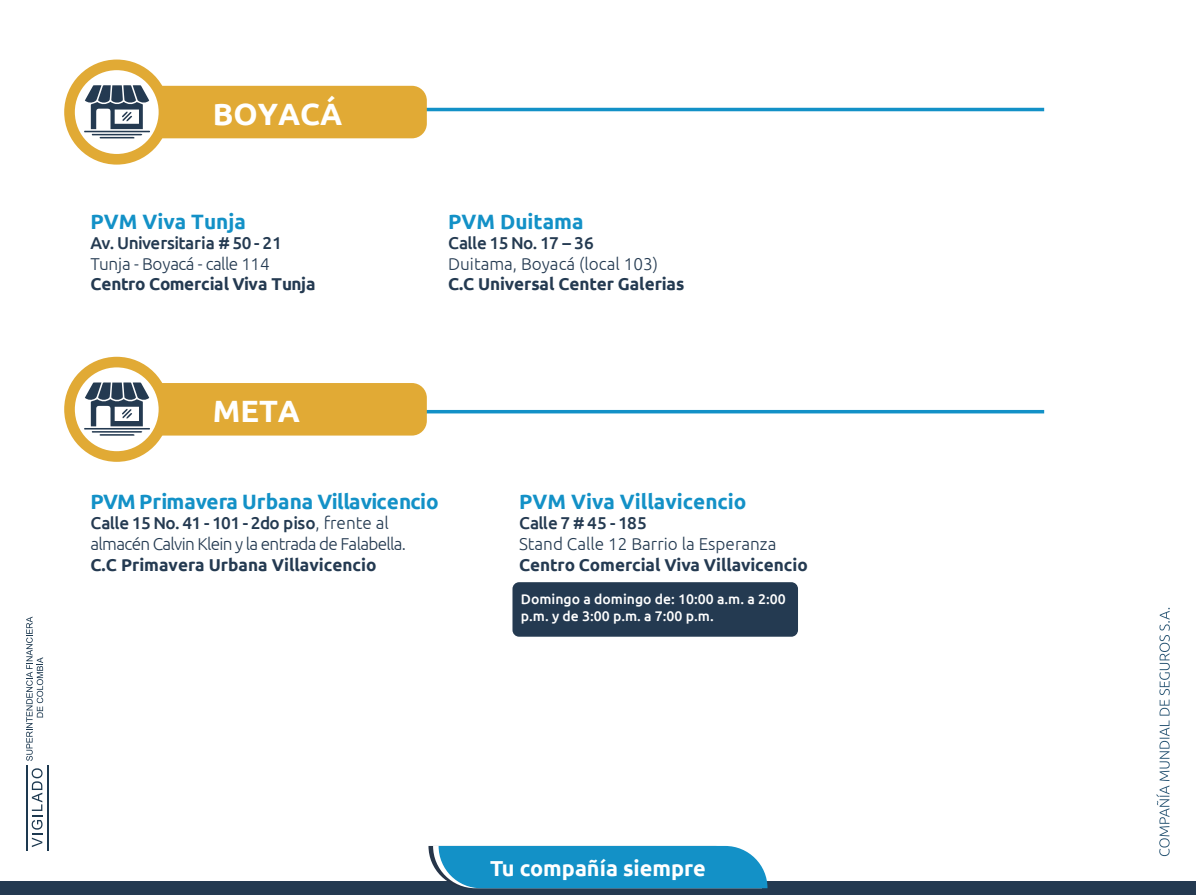
<style>
.page{position:relative;width:1196px;height:895px;background:#fff}
.page>*{position:absolute;margin:0;border:0;box-sizing:border-box;transform-origin:0 0}
.t1{font:700 30.71px "Ubuntu";color:#fff}
.t2{font:700 21.61px "Ubuntu";color:#fff}
.t3{font:700 20.74px "Ubuntu";color:#1391c7}
.t4{font:700 17.15px "Ubuntu";color:#243a51}
.t5{font:300 17.15px/20.6px "Ubuntu";letter-spacing:-.04em;color:#243a51}
.t6{font:300 17.15px "Ubuntu";color:#243a51}
.t7{font:500 17.15px "Ubuntu";letter-spacing:-.035em;color:#243a51}
.t8{font:300 17.15px "Ubuntu";letter-spacing:-.035em;color:#243a51}
.t9{font:500 17.15px "Ubuntu";color:#243a51}
.t10{font:500 14px/16.8px "Ubuntu";color:#fff}
.s1{font-weight:500}
</style>
<div class="page">
<svg style="left:32px;top:768px;width:11px;height:79px"></svg>
<svg style="left:26px;top:616px;width:17px;height:144px"></svg>
<hr style="left:26px;top:765px;width:2px;height:86px;background:#1d3950">
<hr style="left:47px;top:765px;width:2px;height:86px;background:#1d3950">
<svg style="left:1156px;top:607px;width:13px;height:249px"></svg>
<div style="left:0;top:881px;width:1195px;height:13px;background:#243a51"></div>
<svg style="left:428px;top:845px;width:339px;height:43px;background:#2597c8"></svg>
<hr style="left:348px;top:108px;width:696px;height:3px;background:#1391c7">
<div style="left:113px;top:86px;width:314px;height:52px;background:#e1aa35;border-radius:15px"></div>
<div style="left:64px;top:59px;width:105px;height:105px;background:#e1aa35;border-radius:50%"></div>
<div style="left:75px;top:70px;width:84px;height:84px;background:#fff;border-radius:50%"></div>
<svg style="left:84px;top:85px;width:66px;height:53px"></svg>
<hr style="left:348px;top:410px;width:696px;height:3px;background:#1391c7">
<div style="left:113px;top:383px;width:314px;height:52px;background:#e1aa35;border-radius:15px"></div>
<div style="left:64px;top:357px;width:105px;height:105px;background:#e1aa35;border-radius:50%"></div>
<div style="left:75px;top:367px;width:84px;height:84px;background:#fff;border-radius:50%"></div>
<svg style="left:84px;top:382px;width:66px;height:53px"></svg>
<div style="left:512px;top:582px;width:286px;height:54px;background:#243a51;border-radius:7px"></div>
<h1 class="t1" style="left:213px;top:95px;width:131px">BOYACÁ</h1>
<p class="t3" style="left:90px;top:209px;width:157px">PVM Viva Tunja</p>
<p class="t7" style="left:90px;top:232px;width:193px">Av. Universitaria # 50 - 21</p>
<p class="t8" style="left:90px;top:253px;width:181px">Tunja - Boyacá - calle 114</p>
<p class="t4" style="left:90px;top:274px;width:226px">Centro Comercial Viva Tunja</p>
<p class="t3" style="left:448px;top:209px;width:137px">PVM Duitama</p>
<p class="t7" style="left:448px;top:232px;width:147px">Calle 15 No. 17 – 36</p>
<p class="t6" style="left:448px;top:253px;width:211px">Duitama, Boyacá (local 103)</p>
<p class="t4" style="left:448px;top:274px;width:238px">C.C Universal Center Galerias</p>
<h1 class="t1" style="left:213px;top:392px;width:89px">META</h1>
<p class="t3" style="left:90px;top:489px;width:349px">PVM Primavera Urbana Villavicencio</p>
<p class="t5" style="left:90px;top:512px;width:317px"><span class="s1">Calle 15 No. 41 - 101 - 2do piso</span>, frente al almacén Calvin Klein y la entrada de Falabella.</p>
<p class="t4" style="left:90px;top:554px;width:287px">C.C Primavera Urbana Villavicencio</p>
<p class="t3" style="left:519px;top:489px;width:229px">PVM Viva Villavicencio</p>
<p class="t9" style="left:519px;top:512px;width:129px">Calle 7 # 45 - 185</p>
<p class="t6" style="left:519px;top:533px;width:259px">Stand Calle 12 Barrio la Esperanza</p>
<p class="t4" style="left:519px;top:554px;width:290px">Centro Comercial Viva Villavicencio</p>
<p class="t10" style="left:521px;top:590px;width:266px">Domingo a domingo de: 10:00 a.m. a 2:00 p.m. y de 3:00 p.m. a 7:00 p.m.</p>
<p class="t2" style="left:490px;top:854px;width:217px">Tu compañía siempre</p>
</div>
